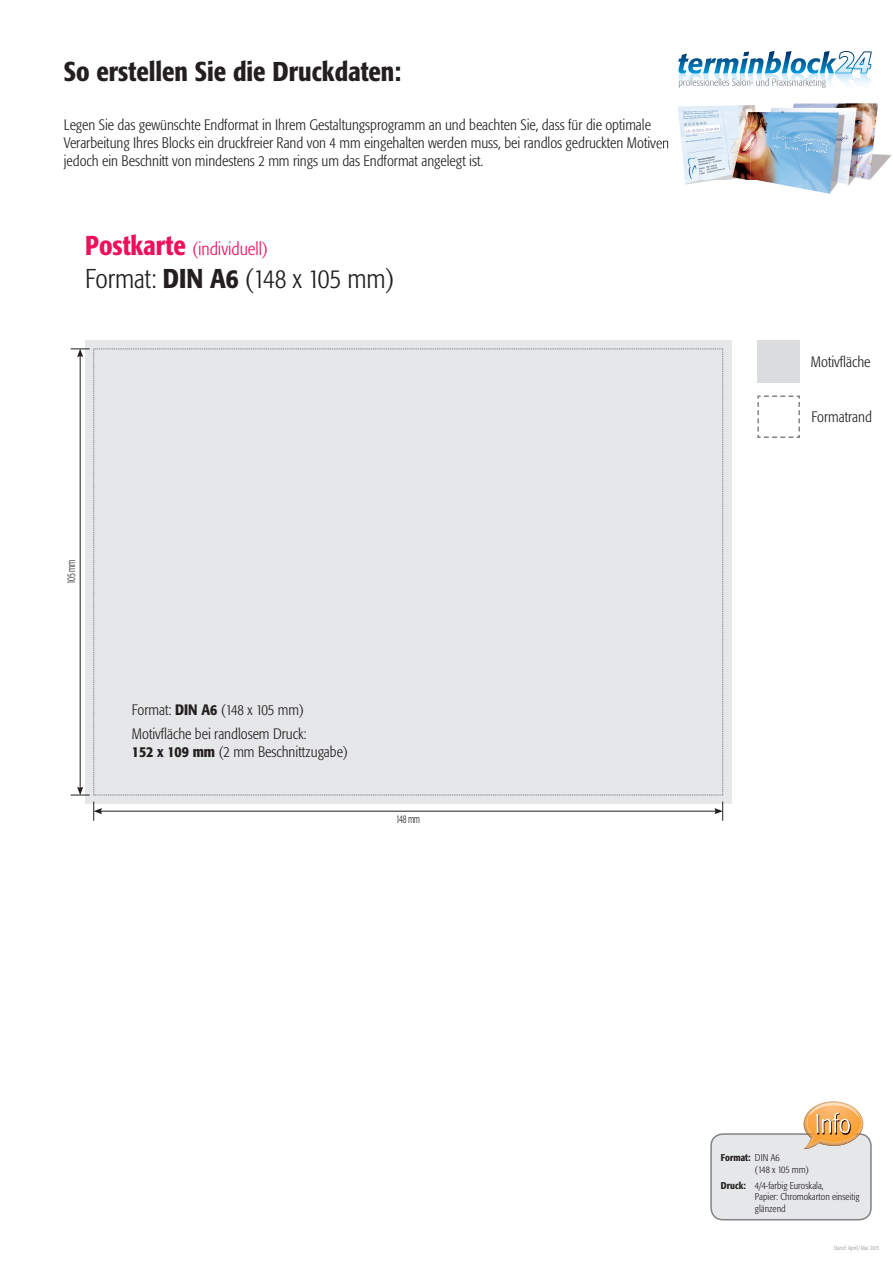
<style>
.page{position:relative;width:893px;height:1263px;background:#fff}
.page>*{position:absolute;margin:0;border:0;box-sizing:border-box;transform-origin:0 0}
.t1{font:500 condensed 27px "Formata";color:#231f20}
.t2{font:300 condensed 27px "Formata";color:#231f20}
.t3{font:300 condensed 18px "Formata";color:#ee1059}
.t4{font:300 condensed 15px/18px "Formata";color:#231f20}
.t5{font:300 condensed 11.4px "Formata";letter-spacing:-.03em;color:#231f20;scale:.77 1}
.t6{font:300 condensed 9.75px/11.7px "Formata";color:#231f20}
.t7{font:300 condensed 6px "Formata";color:#939598}
.s1{font-weight:500;font-size:27px}
.s2{font-weight:500}
</style>
<div class="page">
<svg style="left:678px;top:51px;width:194px;height:30px"></svg>
<div style="left:757px;top:340px;width:43px;height:43px;background:#dbdcde"></div>
<svg style="left:757px;top:395px;width:43px;height:43px"></svg>
<div style="left:85px;top:340px;width:646px;height:464px;background:#e6e7e9"></div>
<svg style="left:71px;top:349px;width:652px;height:472px"></svg>
<svg style="left:710px;top:1101px;width:162px;height:119px"></svg>
<img style="left:678px;top:81px;width:214px;height:113px">
<img style="left:807px;top:81px;width:65px;height:15px">
<img style="left:803px;top:81px;width:23px;height:7px">
<img style="left:655px;top:140px;width:14px;height:9px">
<h1 class="t1" style="left:64px;top:55px;width:339px">So erstellen Sie die Druckdaten:</h1>
<p class="t4" style="left:64px;top:116px;width:607px">Legen Sie das gewünschte Endformat in Ihrem Gestaltungsprogramm an und beachten Sie, dass für die optimale<br>Verarbeitung Ihres Blocks ein druckfreier Rand von 4 mm eingehalten werden muss, bei randlos gedruckten Motiven jedoch ein Beschnitt von mindestens 2 mm rings um das Endformat angelegt ist.</p>
<p class="t3" style="left:85px;top:239px;width:184px"><span class="s1">Postkarte</span> (individuell)</p>
<h1 class="t2" style="left:85px;top:263px;width:311px">Format: <span class="s2">DIN A6</span> (148 x 105 mm)</h1>
<p class="t5" style="left:65px;top:584px;width:33px;rotate:-90deg">105 mm</p>
<p class="t4" style="left:132px;top:697px;width:176px;line-height:24.3px">Format: <span class="s2">DIN A6</span> (148 x 105 mm)<br>Motivfläche bei randlosem Druck:</p>
<p class="t4" style="left:132px;top:743px;width:217px"><span class="s2">152 x 109 mm</span> (2 mm Beschnittzugabe)</p>
<p class="t5" style="left:396px;top:813px;width:33px">148 mm</p>
<p class="t4" style="left:811px;top:353px;width:61px">Motivfläche</p>
<p class="t4" style="left:811px;top:408px;width:62px">Formatrand</p>
<p class="t6" style="left:755px;top:1152px;width:55px;text-indent:-34px"><span class="s2">Format:</span> DIN A6<br>(148 x 105 mm)</p>
<p class="t6" style="left:755px;top:1179px;width:106px;text-indent:-34px"><span class="s2">Druck:</span> 4/4-farbig Euroskala,<br>Papier: Chromokarton einseitig glänzend</p>
<p class="t7" style="left:834px;top:1244px;width:47px">Stand: April / Mai 2013</p>
</div>
